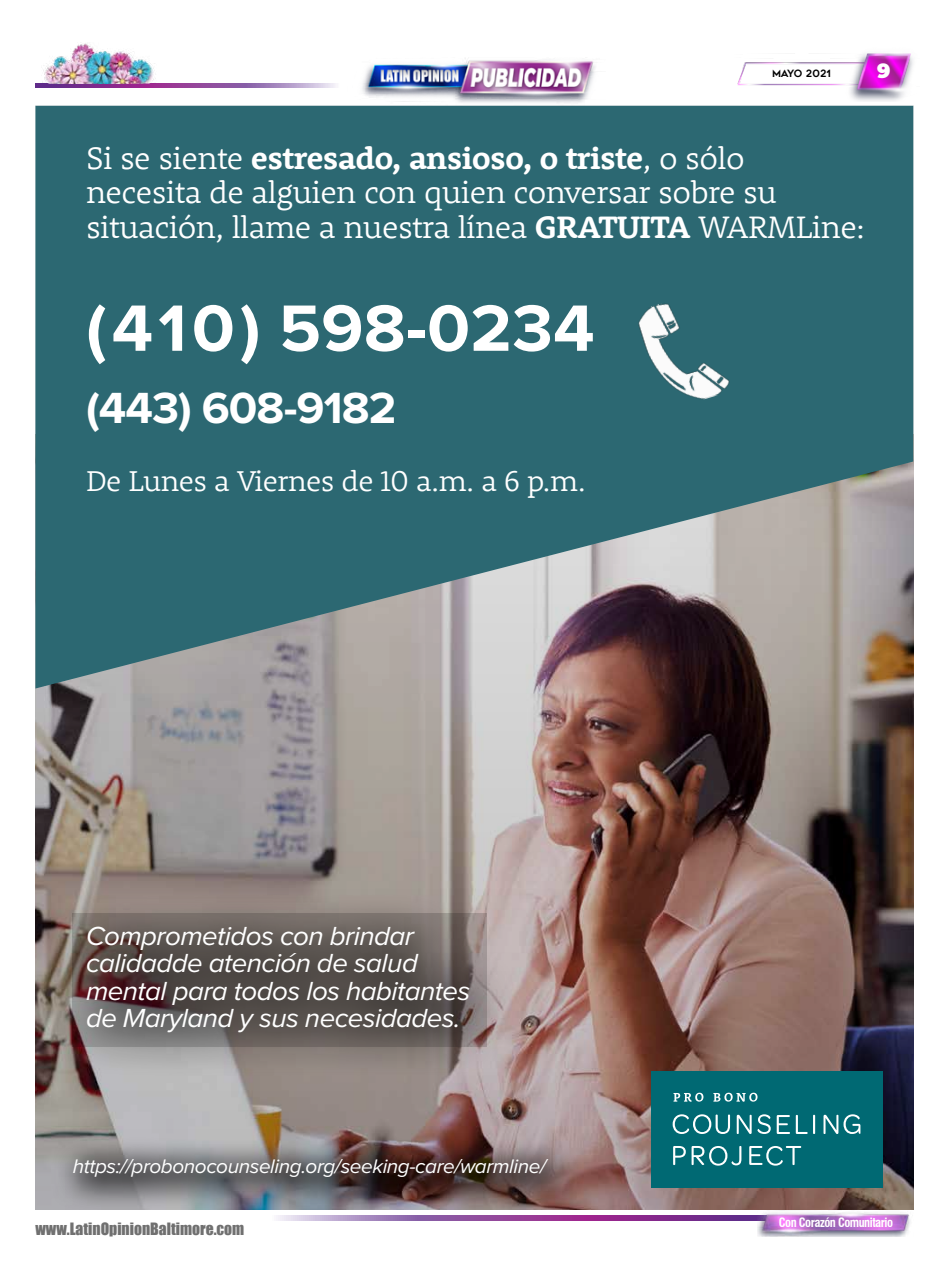
<style>
.page{position:relative;width:949px;height:1279px;background:#fff}
.page>*{position:absolute;margin:0;border:0;box-sizing:border-box;transform-origin:0 0}
.t1{font:700 67.75px "Proxima Nova";letter-spacing:.005em;color:#fff}
.t2{font:700 45.12px "Proxima Nova";letter-spacing:-.02em;color:#fff}
.t3{font:300 31.88px/34.2px "Rooney";letter-spacing:-.02em;color:#fff}
.t4{font:300 29.38px "Rooney";letter-spacing:-.02em;color:#fff}
.t5{font:italic 27.12px/27.1px "Proxima Nova";letter-spacing:-.02em;color:#fff}
.t6{font:italic 20.38px "Proxima Nova";letter-spacing:-.02em;color:#fff}
.t7{font:900 20px "Montserrat";color:#fff}
.t8{font:15.62px "Impact";color:#707070}
.t9{font:700 condensed 12.5px "Swiss 721 BT";letter-spacing:-.04em;color:#fff}
.t10{font:10px "Geometos";color:#000}
.s1{font-weight:700}
</style>
<div class="page">
<img style="left:737px;top:53px;width:176px;height:48px">
<svg style="left:276px;top:1215px;width:481px;height:4px;background:#9756a4"></svg>
<svg style="left:35px;top:84px;width:301px;height:4px"></svg>
<img style="left:348px;top:58px;width:257px;height:48px">
<img style="left:757px;top:1210px;width:153px;height:25px">
<img style="left:35px;top:43px;width:127px;height:41px">
<img style="left:35px;top:688px;width:878px;height:520px">
<div style="left:51px;top:891px;width:468px;height:188px;background:#000;opacity:.96"></div>
<svg style="left:35px;top:106px;width:878px;height:582px;background:#437179"></svg>
<img style="left:618px;top:286px;width:132px;height:130px">
<div style="left:650px;top:1070px;width:232px;height:117px;background:#006973"></div>
<svg style="left:673px;top:1146px;width:68px;height:19px"></svg>
<svg style="left:749px;top:1146px;width:52px;height:19px"></svg>
<svg style="left:673px;top:1092px;width:30px;height:9px"></svg>
<svg style="left:713px;top:1092px;width:44px;height:9px"></svg>
<svg style="left:672px;top:1114px;width:58px;height:19px"></svg>
<svg style="left:736px;top:1114px;width:15px;height:19px"></svg>
<svg style="left:757px;top:1114px;width:13px;height:19px"></svg>
<svg style="left:776px;top:1114px;width:31px;height:19px"></svg>
<svg style="left:813px;top:1114px;width:2px;height:19px"></svg>
<svg style="left:823px;top:1114px;width:37px;height:19px"></svg>
<img style="left:52px;top:1136px;width:532px;height:72px">
<p class="t10" style="left:772px;top:67px;width:61px">Mayo 2021</p>
<p class="t7" style="left:877px;top:56px;width:15px">9</p>
<p class="t3" style="left:86px;top:140px;width:780px">Si se siente <span class="s1">estresado, ansioso, o triste</span>, o sólo necesita de alguien con quien conversar sobre su situación, llame a nuestra línea <span class="s1">GRATUITA</span> WARMLine:</p>
<h1 class="t1" style="left:86px;top:277px;width:510px">(410) 598-0234</h1>
<h2 class="t2" style="left:86px;top:374px;width:312px">(443) 608-9182</h2>
<p class="t4" style="left:86px;top:461px;width:501px">De Lunes a Viernes de 10 a.m. a 6 p.m.</p>
<p class="t5" style="left:86px;top:921px;width:386px">Comprometidos con brindar calidadde atención de salud mental para todos los habitantes de Maryland y sus necesidades.</p>
<p class="t6" style="left:73px;top:1150px;width:475px">https://probonocounseling.org/seeking-care/warmline/</p>
<p class="t8" style="left:35px;top:1216px;width:210px">www.LatinOpinionBaltimore.com</p>
<p class="t9" style="left:779px;top:1214px;width:116px">Con Corazón Comunitario</p>
</div>
